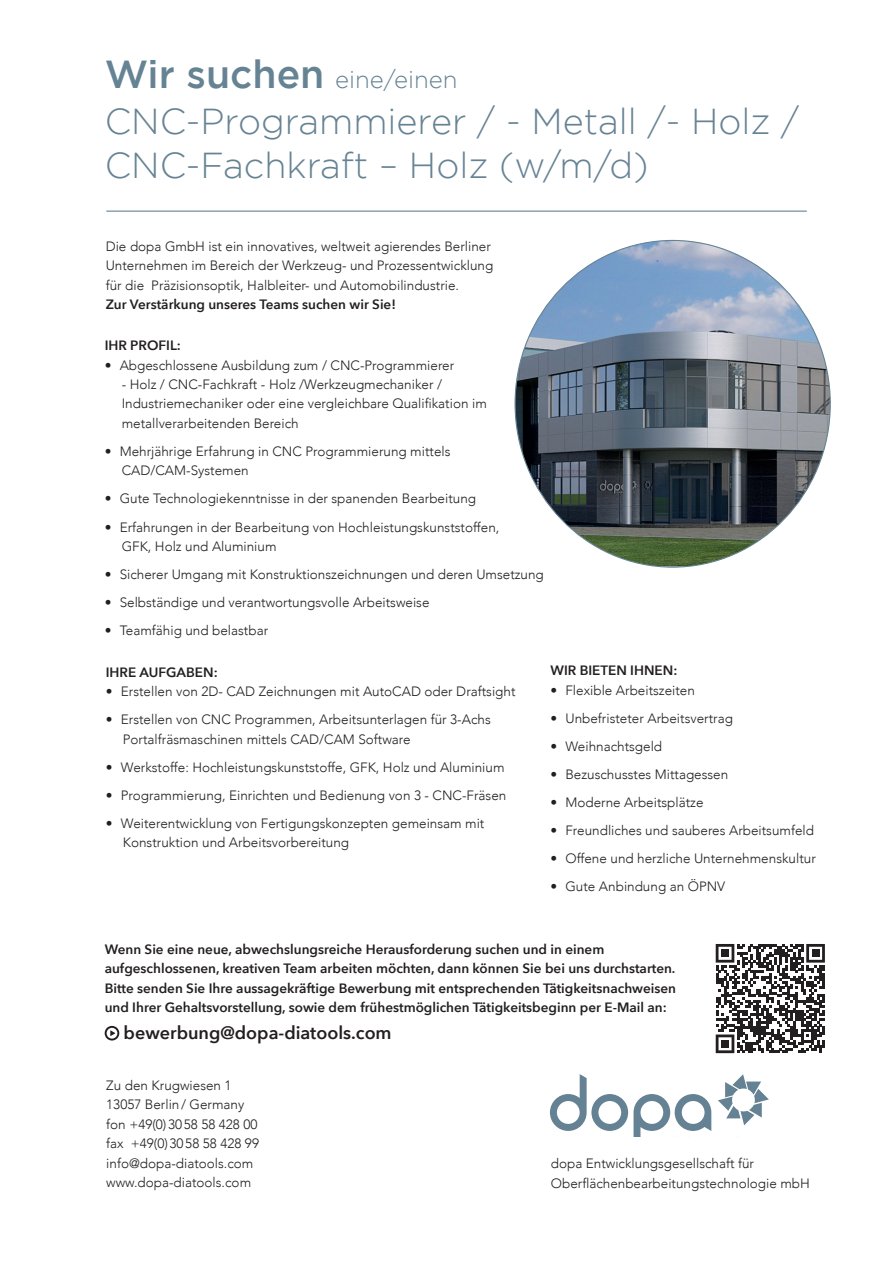
<style>
.page{position:relative;width:893px;height:1263px;background:#fff}
.page>*{position:absolute;margin:0;border:0;box-sizing:border-box;transform-origin:0 0}
.t1{font:300 36px/43.2px "Gotham";color:#668394}
.t2{font:300 24px "Gotham";color:#668394}
.t3{font:600 18px "Avenir Next";color:#231f20}
.t4{font:300 13.5px/19.5px "Avenir";color:#231f20}
.t5{font:600 13.5px/19.5px "Avenir Next";color:#231f20}
.s1{font-weight:500;font-size:39px}
</style>
<div class="page">
<svg style="left:105px;top:1026px;width:14px;height:14px"></svg>
<hr style="left:106px;top:211px;width:701px;height:1px;background:#668394">
<svg style="left:716px;top:944px;width:109px;height:109px"></svg>
<div style="left:721px;top:949px;width:8px;height:8px;background:#231f20"></div>
<div style="left:812px;top:949px;width:8px;height:8px;background:#231f20"></div>
<div style="left:721px;top:1040px;width:8px;height:8px;background:#231f20"></div>
<img style="left:516px;top:240px;width:314px;height:327px">
<svg style="left:550px;top:1074px;width:161px;height:63px"></svg>
<svg style="left:718px;top:1074px;width:51px;height:51px"></svg>
<h2 class="t2" style="left:105px;top:67px;width:354px"><span class="s1">Wir suchen</span> eine/einen</h2>
<h1 class="t1" style="left:105px;top:100px;width:696px">CNC-Programmierer / - Metall /- Holz /<br>CNC-Fachkraft – Holz (w/m/d)</h1>
<p class="t4" style="left:106px;top:236px;width:389px">Die dopa GmbH ist ein innovatives, weltweit agierendes Berliner<br>Unternehmen im Bereich der Werkzeug- und Prozessentwicklung für die Präzisionsoptik, Halbleiter- und Automobilindustrie.</p>
<p class="t5" style="left:106px;top:295px;width:292px">Zur Verstärkung unseres Teams suchen wir Sie!</p>
<p class="t5" style="left:105px;top:335px;width:78px">IHR PROFIL:</p>
<p class="t4" style="left:105px;top:355px;width:351px">• Abgeschlossene Ausbildung zum / CNC-Programmierer</p>
<p class="t4" style="left:122px;top:375px;width:367px">- Holz / CNC-Fachkraft - Holz /Werkzeugmechaniker /<br>Industriemechaniker oder eine vergleichbare Qualifikation im metallverarbeitenden Bereich</p>
<p class="t4" style="left:122px;top:442px;width:330px;text-indent:-17px">• Mehrjährige Erfahrung in CNC Programmierung mittels<br>CAD/CAM-Systemen</p>
<p class="t4" style="left:105px;top:489px;width:373px">• Gute Technologiekenntnisse in der spanenden Bearbeitung</p>
<p class="t4" style="left:122px;top:517px;width:379px;text-indent:-17px">• Erfahrungen in der Bearbeitung von Hochleistungskunststoffen,<br>GFK, Holz und Aluminium</p>
<p class="t4" style="left:105px;top:565px;width:441px">• Sicherer Umgang mit Konstruktionszeichnungen und deren Umsetzung</p>
<p class="t4" style="left:105px;top:593px;width:326px">• Selbständige und verantwortungsvolle Arbeitsweise</p>
<p class="t4" style="left:105px;top:621px;width:165px">• Teamfähig und belastbar</p>
<p class="t5" style="left:106px;top:662px;width:113px">IHRE AUFGABEN:</p>
<p class="t4" style="left:106px;top:682px;width:411px">• Erstellen von 2D- CAD Zeichnungen mit AutoCAD oder Draftsight</p>
<p class="t4" style="left:123px;top:710px;width:369px;text-indent:-17px">• Erstellen von CNC Programmen, Arbeitsunterlagen für 3-Achs<br>Portalfräsmaschinen mittels CAD/CAM Software</p>
<p class="t4" style="left:106px;top:757px;width:400px">• Werkstoffe: Hochleistungskunststoffe, GFK, Holz und Aluminium</p>
<p class="t4" style="left:106px;top:785px;width:402px">• Programmierung, Einrichten und Bedienung von 3 - CNC-Fräsen</p>
<p class="t4" style="left:123px;top:813px;width:363px;text-indent:-17px">• Weiterentwicklung von Fertigungskonzepten gemeinsam mit<br>Konstruktion und Arbeitsvorbereitung</p>
<p class="t5" style="left:550px;top:661px;width:128px">WIR BIETEN IHNEN:</p>
<p class="t4" style="left:550px;top:680px;width:146px">• Flexible Arbeitszeiten</p>
<p class="t4" style="left:550px;top:708px;width:184px">• Unbefristeter Arbeitsvertrag</p>
<p class="t4" style="left:550px;top:736px;width:113px">• Weihnachtsgeld</p>
<p class="t4" style="left:550px;top:764px;width:179px">• Bezuschusstes Mittagessen</p>
<p class="t4" style="left:550px;top:792px;width:155px">• Moderne Arbeitsplätze</p>
<p class="t4" style="left:550px;top:820px;width:265px">• Freundliches und sauberes Arbeitsumfeld</p>
<p class="t4" style="left:550px;top:848px;width:267px">• Offene und herzliche Unternehmenskultur</p>
<p class="t4" style="left:550px;top:876px;width:176px">• Gute Anbindung an ÖPNV</p>
<p class="t5" style="left:105px;top:939px;width:573px">Wenn Sie eine neue, abwechslungsreiche Herausforderung suchen und in einem aufgeschlossenen, kreativen Team arbeiten möchten, dann können Sie bei uns durchstarten.<br>Bitte senden Sie Ihre aussagekräftige Bewerbung mit entsprechenden Tätigkeitsnachweisen und Ihrer Gehaltsvorstellung, sowie dem frühestmöglichen Tätigkeitsbeginn per E-Mail an:</p>
<h3 class="t3" style="left:124px;top:1022px;width:270px">bewerbung@dopa-diatools.com</h3>
<p class="t4" style="left:106px;top:1075px;width:154px">Zu den Krugwiesen 1<br>13057 Berlin/ Germany fon +49(0)3058 58 428 00 fax +49(0)3058 58 428 99 info@dopa-diatools.com www.dopa-diatools.com</p>
<p class="t4" style="left:551px;top:1153px;width:261px">dopa Entwicklungsgesellschaft für<br>Oberflächenbearbeitungstechnologie mbH</p>
</div>
